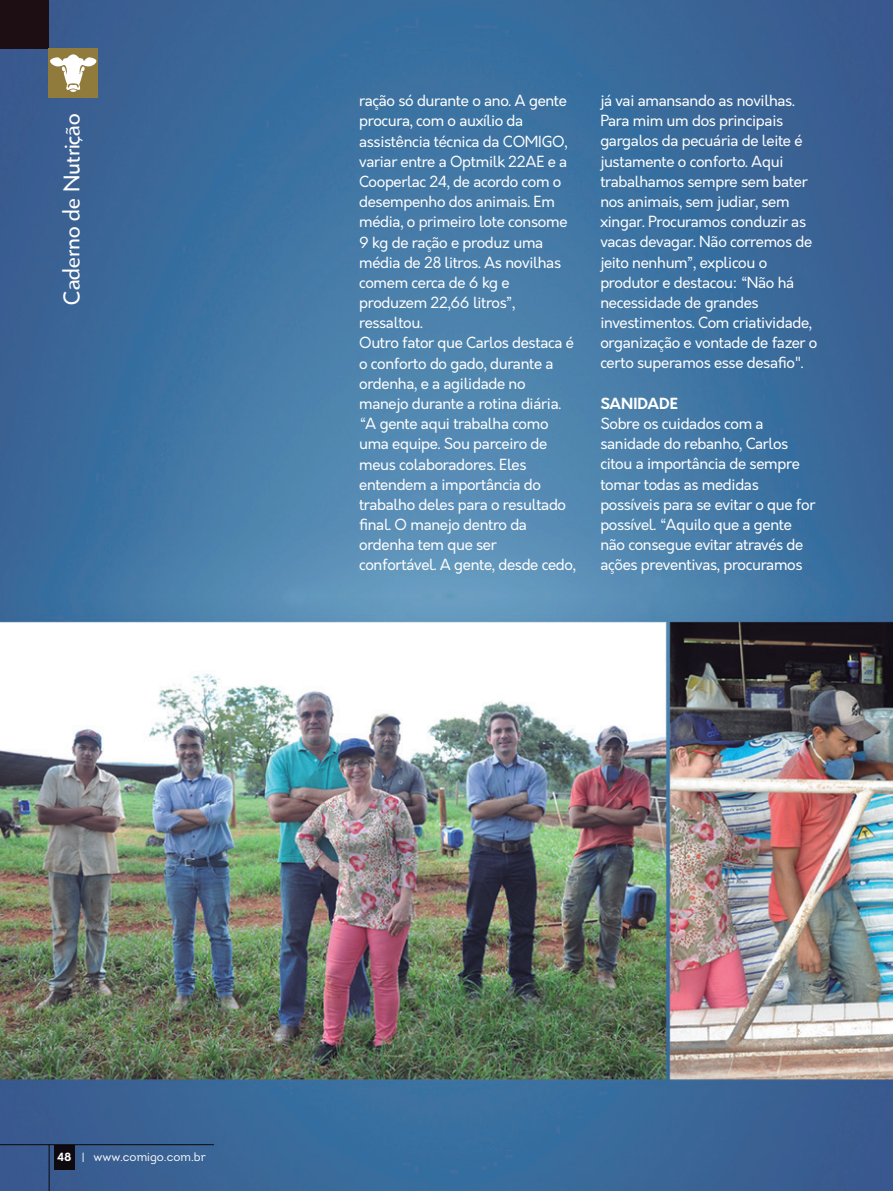
<style>
.page{position:relative;width:893px;height:1191px;background:#fff}
.page>*{position:absolute;margin:0;border:0;box-sizing:border-box;transform-origin:0 0}
.t1{font:24.6px "Citroen";color:#fff}
.t2{font:15px/20.1px "Orkney";letter-spacing:-.02em;color:#fff}
.t3{font:700 15px "Orkney";color:#fff}
.t4{font:11.85px "Intro";color:#fff}
.s1{font-family:"Intro Bold Alt"}
</style>
<div class="page">
<img style="left:0;top:0;width:893px;height:1191px">
<div style="left:54px;top:1144px;width:21px;height:25px;background:#0e080f"></div>
<svg style="left:0;top:1144px;width:50px;height:47px;background:#365589"></svg>
<hr style="left:49px;top:1144px;width:165px;height:1px;background:#0b090c">
<div style="left:0;top:0;width:48px;height:48px;background:#1c0e12"></div>
<div style="left:48px;top:48px;width:50px;height:50px;background:#907b3d"></div>
<svg style="left:50px;top:54px;width:46px;height:38px"></svg>
<h1 class="t1" style="left:55px;top:305px;width:193px;rotate:-90deg">Caderno de Nutrição</h1>
<p class="t2" style="left:359px;top:91px;width:218px">ração só durante o ano. A gente procura, com o auxílio da assistência técnica da COMIGO, variar entre a Optmilk 22AE e a<br>Cooperlac 24, de acordo com o desempenho dos animais. Em média, o primeiro lote consome<br>9 kg de ração e produz uma média de 28 litros. As novilhas comem cerca de 6 kg e produzem 22,66 litros”, ressaltou.<br>Outro fator que Carlos destaca é o conforto do gado, durante a ordenha, e a agilidade no manejo durante a rotina diária. “A gente aqui trabalha como uma equipe. Sou parceiro de meus colaboradores. Eles entendem a importância do trabalho deles para o resultado final. O manejo dentro da ordenha tem que ser confortável. A gente, desde cedo,</p>
<p class="t2" style="left:600px;top:91px;width:219px">já vai amansando as novilhas.<br>Para mim um dos principais gargalos da pecuária de leite é justamente o conforto. Aqui trabalhamos sempre sem bater nos animais, sem judiar, sem xingar. Procuramos conduzir as vacas devagar. Não corremos de jeito nenhum”, explicou o produtor e destacou: “Não há necessidade de grandes investimentos. Com criatividade, organização e vontade de fazer o certo superamos esse desafio".</p>
<p class="t3" style="left:600px;top:393px;width:79px">SANIDADE</p>
<p class="t2" style="left:600px;top:414px;width:216px">Sobre os cuidados com a sanidade do rebanho, Carlos citou a importância de sempre tomar todas as medidas possíveis para se evitar o que for possível. “Aquilo que a gente não consegue evitar através de ações preventivas, procuramos</p>
<p class="t4" style="left:57px;top:1149px;width:150px"><span class="s1">48</span> | www.comigo.com.br</p>
</div>
